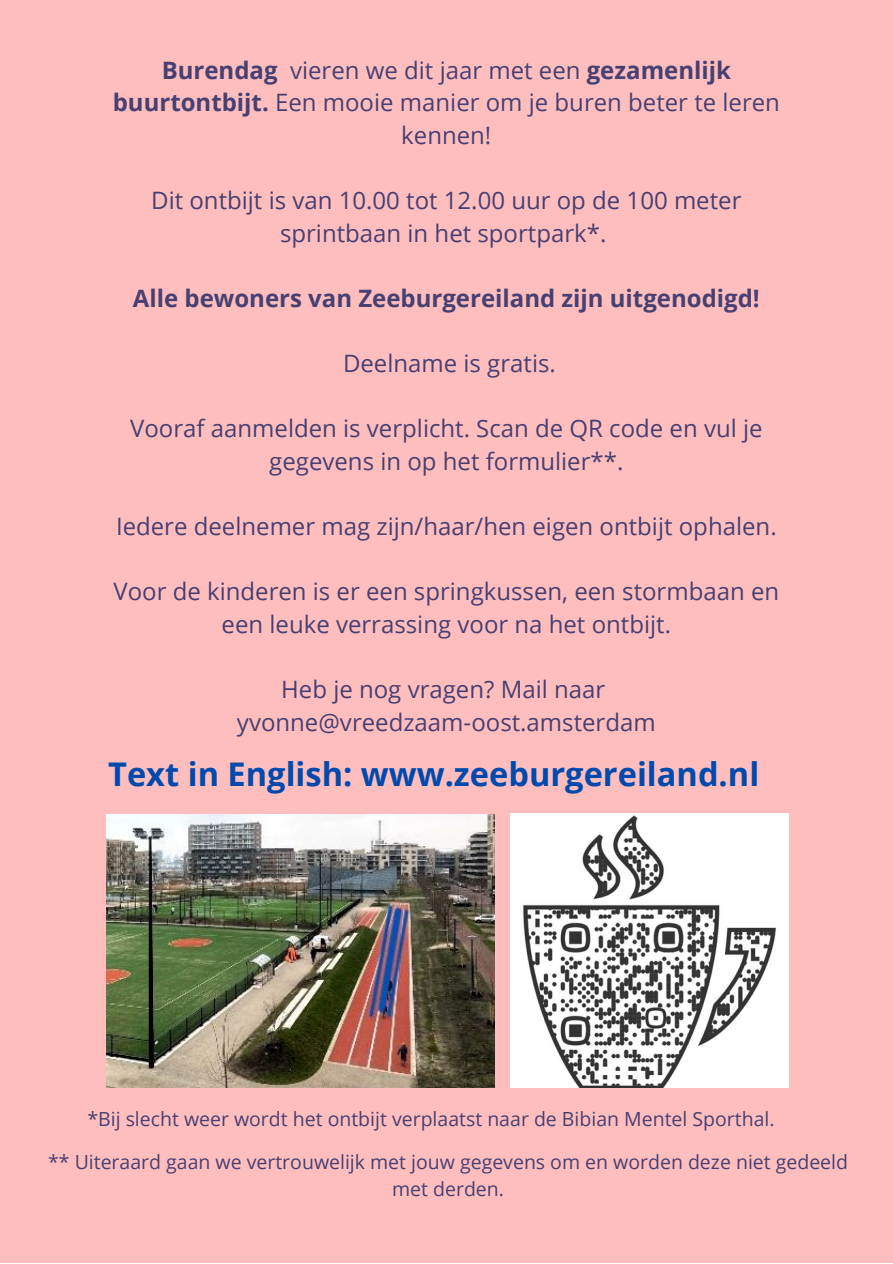
<style>
.page{position:relative;width:893px;height:1264px;background:#fff}
.page>*{position:absolute;margin:0;border:0;box-sizing:border-box;transform-origin:0 0}
.t1{font:700 32.55px "Open Sans";color:#004aad}
.t2{font:24px/32.5px "Open Sans";color:#474072;text-align:center}
.t3{font:700 24px "Open Sans";color:#474072}
.t4{font:19.5px/27px "Open Sans";color:#474072;text-align:center}
.s1{font-weight:700}
</style>
<div class="page">
<div style="left:0;top:0;width:892px;height:1262px;background:#ffbebe"></div>
<img style="left:106px;top:814px;width:388px;height:273px">
<img style="left:510px;top:813px;width:278px;height:274px">
<p class="t2" style="left:113px;top:53px;width:668px"><span class="s1">Burendag</span> vieren we dit jaar met een <span class="s1">gezamenlijk buurtontbijt.</span> Een mooie manier om je buren beter te leren kennen!</p>
<p class="t2" style="left:151px;top:183px;width:591px">Dit ontbijt is van 10.00 tot 12.00 uur op de 100 meter sprintbaan in het sportpark*.</p>
<p class="t3" style="left:133px;top:281px;width:628px">Alle bewoners van Zeeburgereiland zijn uitgenodigd!</p>
<p class="t2" style="left:343px;top:346px;width:214px">Deelname is gratis.</p>
<p class="t2" style="left:130px;top:411px;width:634px">Vooraf aanmelden is verplicht. Scan de QR code en vul je gegevens in op het formulier**.</p>
<p class="t2" style="left:116px;top:509px;width:662px">Iedere deelnemer mag zijn/haar/hen eigen ontbijt ophalen.</p>
<p class="t2" style="left:113px;top:574px;width:667px">Voor de kinderen is er een springkussen, een stormbaan en een leuke verrassing voor na het ontbijt.</p>
<p class="t2" style="left:281px;top:672px;width:325px">Heb je nog vragen? Mail naar</p>
<p class="t2" style="left:237px;top:705px;width:420px">yvonne@vreedzaam-oost.amsterdam</p>
<p class="t1" style="left:108px;top:751px;width:652px">Text in English: www.zeeburgereiland.nl</p>
<p class="t4" style="left:87px;top:1104px;width:688px">*Bij slecht weer wordt het ontbijt verplaatst naar de Bibian Mentel Sporthal.</p>
<p class="t4" style="left:48px;top:1148px;width:801px">** Uiteraard gaan we vertrouwelijk met jouw gegevens om en worden deze niet gedeeld met derden.</p>
</div>
